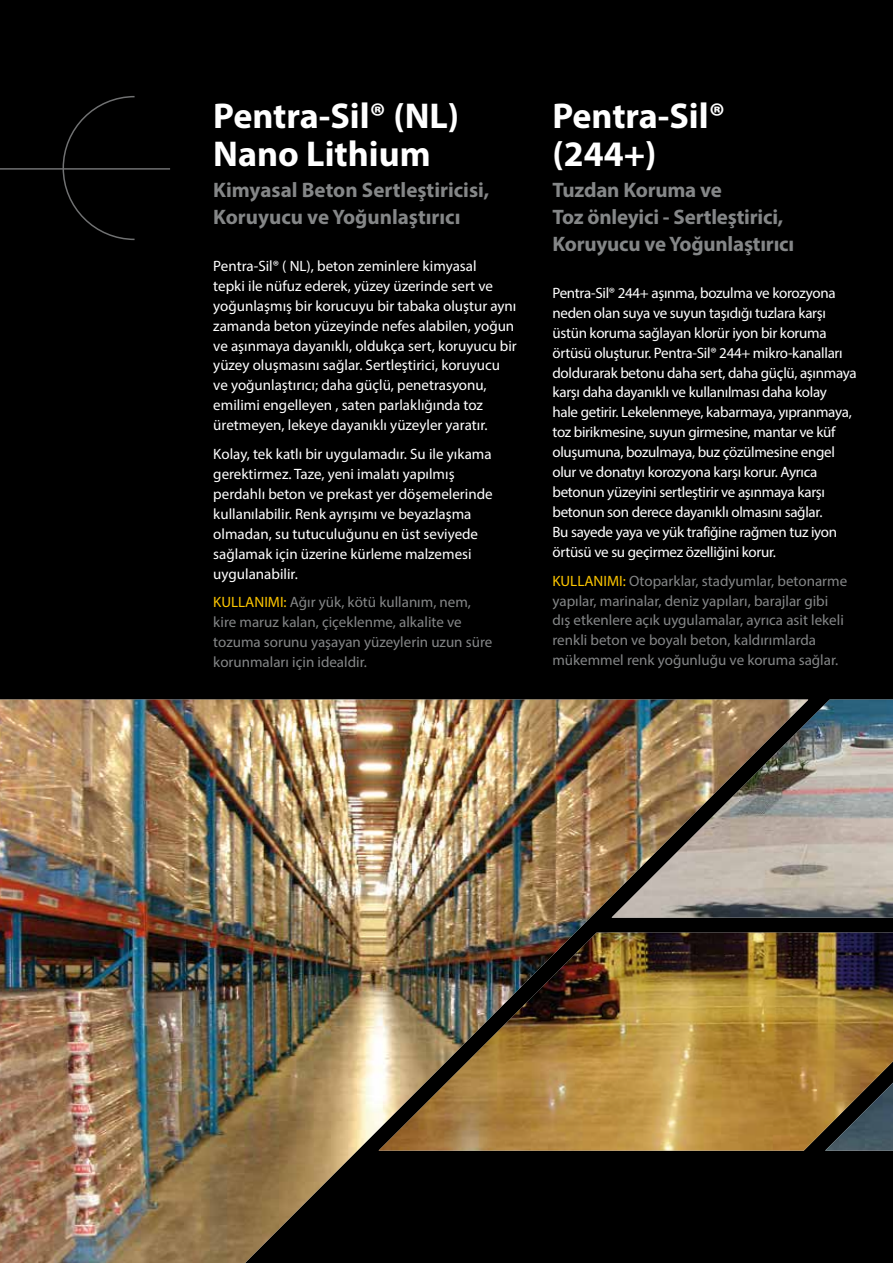
<style>
.page{position:relative;width:893px;height:1263px;background:#000}
.page>*{position:absolute;margin:0;border:0;box-sizing:border-box;transform-origin:0 0}
.t1{font:700 36px/37.5px "Myriad Pro";color:#fff}
.t2{font:700 21px/27px "Myriad Pro";letter-spacing:-.01em;color:#848687}
.t3{font:15px/20px "Myriad Pro";letter-spacing:-.005em;color:#fff}
.t4{font:15px/20px "Myriad Pro";color:#848687}
.s1{color:#fdc600}
</style>
<div class="page">
<img style="left:808px;top:700px;width:85px;height:217px">
<img style="left:808px;top:933px;width:85px;height:218px">
<img style="left:0;top:700px;width:808px;height:563px">
<hr style="left:0;top:168px;width:170px;height:2px;background:#707172">
<svg style="left:62px;top:96px;width:74px;height:145px"></svg>
<h1 class="t1" style="left:213px;top:96px;width:247px">Pentra-Sil® (NL)<br>Nano Lithium</h1>
<h2 class="t2" style="left:213px;top:175px;width:278px">Kimyasal Beton Sertleştiricisi,<br>Koruyucu ve Yoğunlaştırıcı</h2>
<p class="t3" style="left:213px;top:255px;width:305px">Pentra-Sil® ( NL), beton zeminlere kimyasal<br>tepki ile nüfuz ederek, yüzey üzerinde sert ve yoğunlaşmış bir korucuyu bir tabaka oluştur aynı zamanda beton yüzeyinde nefes alabilen, yoğun ve aşınmaya dayanıklı, oldukça sert, koruyucu bir yüzey oluşmasını sağlar. Sertleştirici, koruyucu ve yoğunlaştırıcı; daha güçlü, penetrasyonu, emilimi engelleyen , saten parlaklığında toz üretmeyen, lekeye dayanıklı yüzeyler yaratır.</p>
<p class="t3" style="left:213px;top:444px;width:281px">Kolay, tek katlı bir uygulamadır. Su ile yıkama gerektirmez. Taze, yeni imalatı yapılmış perdahlı beton ve prekast yer döşemelerinde kullanılabilir. Renk ayrışımı ve beyazlaşma olmadan, su tutuculuğunu en üst seviyede sağlamak için üzerine kürleme malzemesi uygulanabilir.</p>
<p class="t4" style="left:213px;top:592px;width:280px"><span class="s1">KULLANIMI:</span> Ağır yük, kötü kullanım, nem, kire maruz kalan, çiçeklenme, alkalite ve tozuma sorunu yaşayan yüzeylerin uzun süre korunmaları için idealdir.</p>
<h1 class="t1" style="left:552px;top:96px;width:174px">Pentra-Sil® (244+)</h1>
<h2 class="t2" style="left:552px;top:175px;width:243px">Tuzdan Koruma ve<br>Toz önleyici - Sertleştirici,<br>Koruyucu ve Yoğunlaştırıcı</h2>
<p class="t3" style="left:552px;top:282px;width:306px">Pentra-Sil® 244+ aşınma, bozulma ve korozyona neden olan suya ve suyun taşıdığı tuzlara karşı üstün koruma sağlayan klorür iyon bir koruma örtüsü oluşturur. Pentra-Sil® 244+ mikro-kanalları doldurarak betonu daha sert, daha güçlü, aşınmaya karşı daha dayanıklı ve kullanılması daha kolay<br>hale getirir. Lekelenmeye, kabarmaya, yıpranmaya, toz birikmesine, suyun girmesine, mantar ve küf oluşumuna, bozulmaya, buz çözülmesine engel olur ve donatıyı korozyona karşı korur. Ayrıca betonun yüzeyini sertleştirir ve aşınmaya karşı betonun son derece dayanıklı olmasını sağlar.<br>Bu sayede yaya ve yük trafiğine rağmen tuz iyon örtüsü ve su geçirmez özelliğini korur.</p>
<p class="t4" style="left:552px;top:570px;width:296px"><span class="s1">KULLANIMI:</span> Otoparklar, stadyumlar, betonarme yapılar, marinalar, deniz yapıları, barajlar gibi dış etkenlere açık uygulamalar, ayrıca asit lekeli renkli beton ve boyalı beton, kaldırımlarda mükemmel renk yoğunluğu ve koruma sağlar.</p>
</div>
